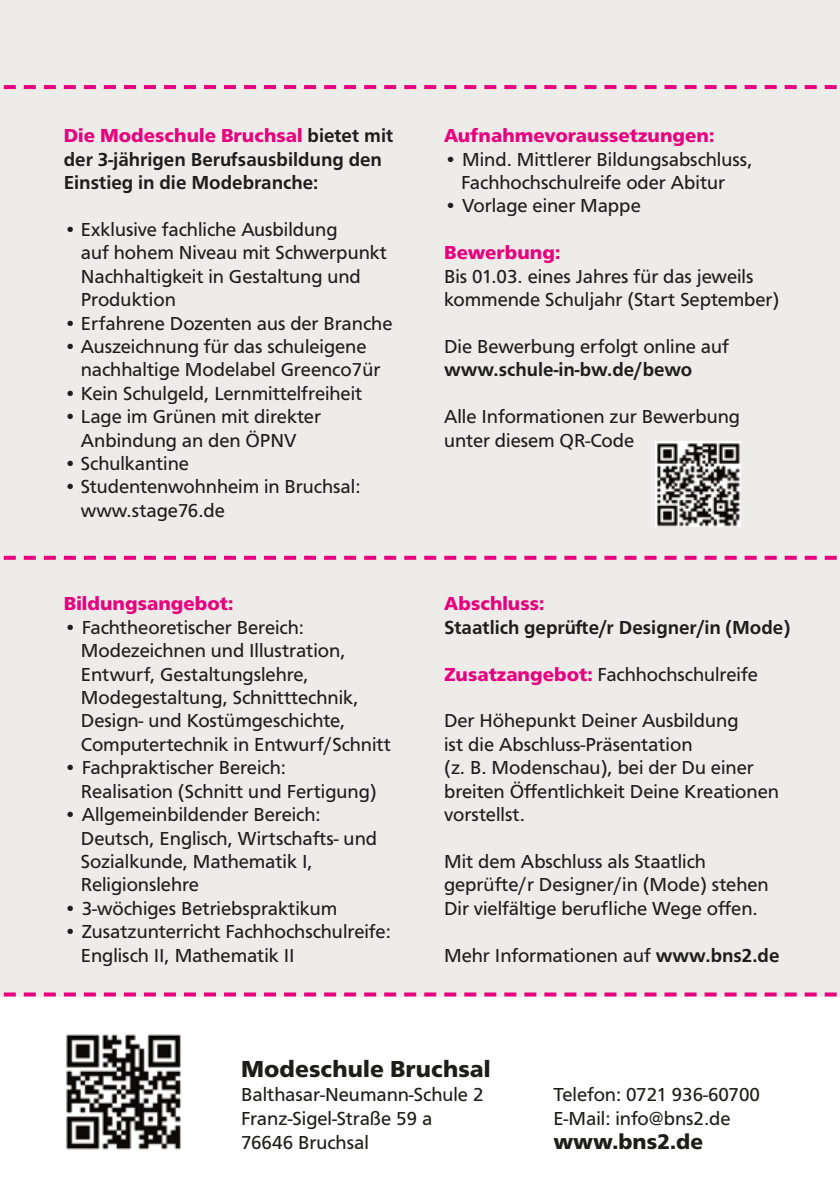
<style>
.page{position:relative;width:840px;height:1191px;background:#fff}
.page>*{position:absolute;margin:0;border:0;box-sizing:border-box;transform-origin:0 0}
.t1{font:800 24px "Front Page Pro";color:#1d1d1b}
.t2{font:800 22px "Front Page Pro";color:#1d1d1b}
.t3{font:19.6px/23.4px "Front Page Pro";color:#1d1d1b}
.t4{font:500 19.6px/23.4px "Front Page Pro";color:#1d1d1b}
.t5{font:800 19.6px "Front Page Pro";color:#e6007e}
.s1{font-weight:800;color:#e6007e}
.s2{font-weight:500}
</style>
<div class="page">
<div style="left:0;top:0;width:839px;height:996px;background:#edece8"></div>
<img style="left:655px;top:441px;width:85px;height:85px">
<svg style="left:3px;top:556px;width:834px;height:4px"></svg>
<svg style="left:3px;top:85px;width:834px;height:4px"></svg>
<img style="left:66px;top:1034px;width:115px;height:116px">
<svg style="left:3px;top:992px;width:834px;height:4px"></svg>
<p class="t4" style="left:64px;top:123px;width:331px"><span class="s1">Die Modeschule Bruchsal</span> bietet mit der 3-jährigen Berufsausbildung den<br>Einstieg in die Modebranche:</p>
<p class="t3" style="left:81px;top:216px;width:307px;text-indent:-17px">• Exklusive fachliche Ausbildung<br>auf hohem Niveau mit Schwerpunkt<br>Nachhaltigkeit in Gestaltung und<br>Produktion</p>
<p class="t3" style="left:64px;top:310px;width:330px">• Erfahrene Dozenten aus der Branche</p>
<p class="t3" style="left:81px;top:333px;width:301px;text-indent:-17px">• Auszeichnung für das schuleigene nachhaltige Modelabel Greenco7ür</p>
<p class="t3" style="left:64px;top:380px;width:300px">• Kein Schulgeld, Lernmittelfreiheit</p>
<p class="t3" style="left:64px;top:403px;width:258px;text-align:center">• Lage im Grünen mit direkter<br>Anbindung an den ÖPNV</p>
<p class="t3" style="left:64px;top:450px;width:127px">• Schulkantine</p>
<p class="t3" style="left:81px;top:474px;width:281px;text-indent:-17px">• Studentenwohnheim in Bruchsal: www.stage76.de</p>
<p class="t5" style="left:64px;top:589px;width:171px">Bildungsangebot:</p>
<p class="t3" style="left:81px;top:614px;width:311px;text-indent:-17px">• Fachtheoretischer Bereich:<br>Modezeichnen und Illustration, Entwurf, Gestaltungslehre, Modegestaltung, Schnitttechnik, Design- und Kostümgeschichte, Computertechnik in Entwurf/Schnitt</p>
<p class="t3" style="left:81px;top:754px;width:297px;text-indent:-17px">• Fachpraktischer Bereich:<br>Realisation (Schnitt und Fertigung)</p>
<p class="t3" style="left:81px;top:801px;width:298px;text-indent:-17px">• Allgemeinbildender Bereich:<br>Deutsch, Englisch, Wirtschafts- und<br>Sozialkunde, Mathematik I,<br>Religionslehre</p>
<p class="t3" style="left:64px;top:895px;width:275px">• 3-wöchiges Betriebspraktikum</p>
<p class="t3" style="left:81px;top:918px;width:311px;text-indent:-17px">• Zusatzunterricht Fachhochschulreife:<br>Englisch II, Mathematik II</p>
<p class="t5" style="left:444px;top:121px;width:271px">Aufnahmevoraussetzungen:</p>
<p class="t3" style="left:444px;top:146px;width:310px;text-align:center">• Mind. Mittlerer Bildungsabschluss,<br>Fachhochschulreife oder Abitur</p>
<p class="t3" style="left:444px;top:193px;width:198px">• Vorlage einer Mappe</p>
<p class="t5" style="left:444px;top:238px;width:118px">Bewerbung:</p>
<p class="t3" style="left:444px;top:263px;width:337px">Bis 01.03. eines Jahres für das jeweils kommende Schuljahr (Start September)</p>
<p class="t3" style="left:444px;top:333px;width:286px">Die Bewerbung erfolgt online auf</p>
<p class="t4" style="left:444px;top:357px;width:250px">www.schule-in-bw.de/bewo</p>
<p class="t3" style="left:444px;top:403px;width:297px">Alle Informationen zur Bewerbung unter diesem QR-Code</p>
<p class="t5" style="left:444px;top:589px;width:102px">Abschluss:</p>
<p class="t4" style="left:444px;top:614px;width:347px">Staatlich geprüfte/r Designer/in (Mode)</p>
<p class="t3" style="left:444px;top:661px;width:315px"><span class="s1">Zusatzangebot:</span> Fachhochschulreife</p>
<p class="t3" style="left:444px;top:708px;width:336px">Der Höhepunkt Deiner Ausbildung<br>ist die Abschluss-Präsentation<br>(z. B. Modenschau), bei der Du einer breiten Öffentlichkeit Deine Kreationen vorstellst.</p>
<p class="t3" style="left:444px;top:848px;width:326px">Mit dem Abschluss als Staatlich geprüfte/r Designer/in (Mode) stehen<br>Dir vielfältige berufliche Wege offen.</p>
<p class="t3" style="left:444px;top:942px;width:337px">Mehr Informationen auf <span class="s2">www.bns2.de</span></p>
<p class="t1" style="left:241px;top:1051px;width:251px">Modeschule Bruchsal</p>
<p class="t3" style="left:241px;top:1081px;width:244px;line-height:24px">Balthasar-Neumann-Schule 2<br>Franz-Sigel-Straße 59 a<br>76646 Bruchsal</p>
<p class="t3" style="left:553px;top:1081px;width:208px;line-height:24px">Telefon: 0721 936-60700<br>E-Mail: info@bns2.de</p>
<p class="t2" style="left:553px;top:1125px;width:151px">www.bns2.de</p>
</div>
